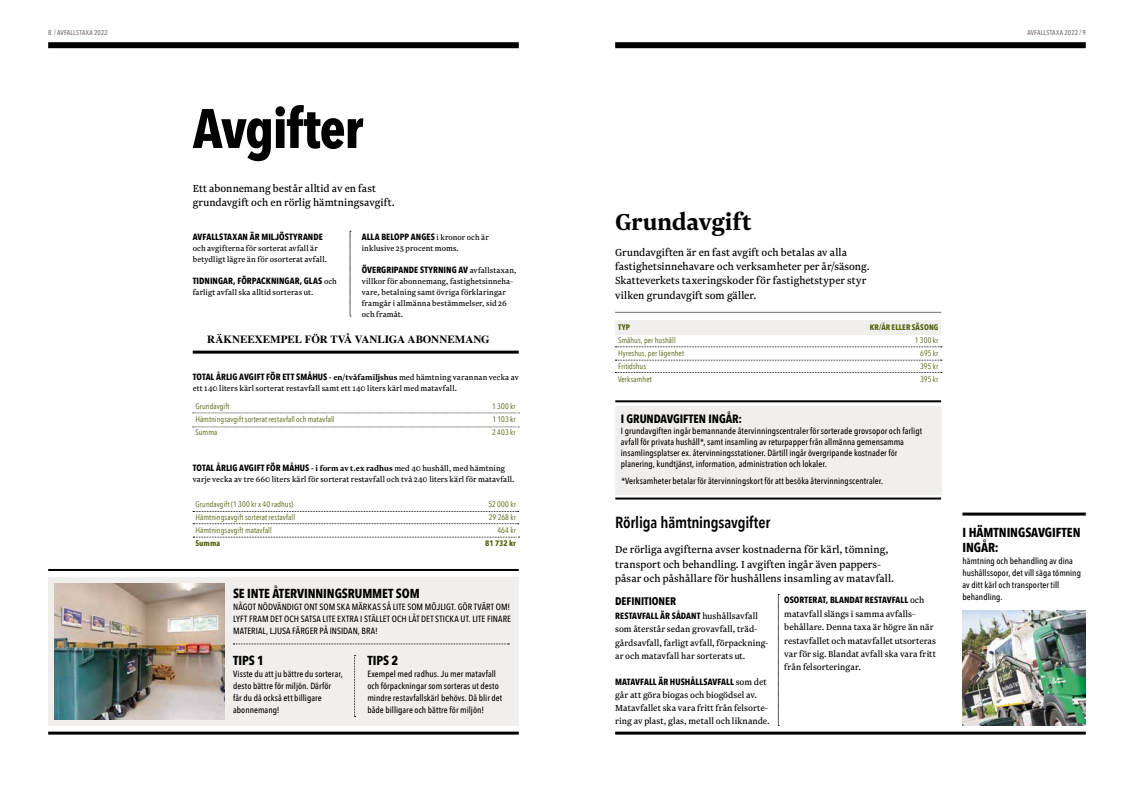
<style>
.page{position:relative;width:1134px;height:794px;background:#fff}
.page>*{position:absolute;margin:0;border:0;box-sizing:border-box;transform-origin:0 0}
.t1{font:700 55px "Avenir Next Condensed";letter-spacing:-.025em;color:#000}
.t2{font:700 27px "Newzald";letter-spacing:-.01em;color:#000}
.t3{font:600 16px "Avenir Next Condensed";letter-spacing:-.01em;color:#000}
.t4{font:700 13px/15px "Avenir Next Condensed";letter-spacing:-.005em;color:#000}
.t5{font:12px/14.4px "Newzald";letter-spacing:.005em;color:#000}
.t6{font:700 12px "Avenir Next Condensed";letter-spacing:-.005em;color:#000}
.t7{font:700 11px "Free Serif";letter-spacing:-.005em;color:#000}
.t8{font:700 11px "Avenir Next Condensed";color:#000}
.t9{font:10.1px/13.1px "Newzald";letter-spacing:.01em;color:#000}
.t10{font:500 9px/12px "Avenir Next Condensed";letter-spacing:.005em;color:#000}
.t11{font:9px/11px "Newzald";letter-spacing:.01em;color:#000}
.t12{font:700 9px "Avenir Next Condensed";letter-spacing:.005em;color:#000}
.t13{font:8px "Avenir Next Condensed";letter-spacing:.01em;color:#4f610a}
.t14{font:700 8px "Avenir Next Condensed";letter-spacing:.01em;color:#4f610a}
.t15{font:500 7px "Avenir Next Condensed";letter-spacing:.02em;color:#746a6d}
.s1{font-family:"Newzald";font-weight:400}
.s2{font-family:"Newzald"}
.s3{font-style:italic}
.s4{font-family:"Newzald";font-weight:400;font-size:10.1px}
</style>
<div class="page">
<div style="left:48px;top:42px;width:471px;height:6px;background:#000"></div>
<div style="left:615px;top:42px;width:471px;height:6px;background:#000"></div>
<hr style="left:48px;top:731px;width:471px;height:3px;background:#000">
<hr style="left:615px;top:731px;width:471px;height:3px;background:#000">
<svg style="left:193px;top:413px;width:326px;height:1px"></svg>
<svg style="left:193px;top:426px;width:326px;height:1px"></svg>
<svg style="left:193px;top:537px;width:326px;height:1px"></svg>
<svg style="left:193px;top:523px;width:326px;height:1px"></svg>
<svg style="left:193px;top:511px;width:326px;height:1px"></svg>
<div style="left:615px;top:320px;width:326px;height:14px;background:#f1efec"></div>
<hr style="left:615px;top:312px;width:326px;height:1px;background:#746a6d">
<svg style="left:778px;top:594px;width:1px;height:132px"></svg>
<svg style="left:350px;top:231px;width:1px;height:86px"></svg>
<svg style="left:615px;top:346px;width:327px;height:1px"></svg>
<svg style="left:615px;top:372px;width:327px;height:1px"></svg>
<svg style="left:615px;top:360px;width:327px;height:1px"></svg>
<hr style="left:193px;top:351px;width:326px;height:3px;background:#000">
<hr style="left:615px;top:400px;width:326px;height:2px;background:#000">
<hr style="left:48px;top:569px;width:471px;height:2px;background:#000">
<div style="left:48px;top:577px;width:471px;height:148px;background:#f1efec"></div>
<div style="left:615px;top:406px;width:326px;height:88px;background:#f1efec"></div>
<img style="left:55px;top:583px;width:170px;height:136px">
<svg style="left:233px;top:643px;width:276px;height:1px"></svg>
<svg style="left:354px;top:655px;width:2px;height:62px"></svg>
<hr style="left:962px;top:512px;width:124px;height:3px;background:#000">
<img style="left:962px;top:610px;width:124px;height:115px">
<hr style="left:615px;top:497px;width:326px;height:2px;background:#000">
<p class="t15" style="left:48px;top:29px;width:61px">8 / AVFALLSTAXA 2022</p>
<p class="t15" style="left:1027px;top:29px;width:60px">AVFALLSTAXA 2022 / 9</p>
<h1 class="t1" style="left:193px;top:95px;width:172px">Avgifter</h1>
<h3 class="t5" style="left:193px;top:181px;width:203px">Ett abonnemang består alltid av en fast grundavgift och en rörlig hämtningsavgift.</h3>
<p class="t12" style="left:193px;top:231px;width:132px">AVFALLSTAXAN ÄR MILJÖSTYRANDE</p>
<p class="t11" style="left:193px;top:243px;width:136px">och avgifterna för sorterat avfall är betydligt lägre än för osorterat avfall.</p>
<p class="t12" style="left:193px;top:275px;width:146px">TIDNINGAR, FÖRPACKNINGAR, GLAS <span class="s1">och</span></p>
<p class="t11" style="left:193px;top:287px;width:122px">farligt avfall ska alltid sorteras ut.</p>
<p class="t12" style="left:362px;top:231px;width:129px">ALLA BELOPP ANGES <span class="s1">i kronor och är</span></p>
<p class="t11" style="left:362px;top:243px;width:99px">inklusive 25 procent moms.</p>
<p class="t12" style="left:362px;top:264px;width:156px">ÖVERGRIPANDE STYRNING AV <span class="s1">avfallstaxan,</span></p>
<p class="t11" style="left:362px;top:276px;width:153px">villkor för abonnemang, fastighetsinneha&shy;vare, betalning samt övriga förklaringar framgår i allmänna bestämmelser, sid 26 och framåt.</p>
<p class="t7" style="left:207px;top:333px;width:284px">RÄKNEEXEMPEL FÖR TVÅ VANLIGA ABONNEMANG</p>
<p class="t12" style="left:193px;top:371px;width:327px">TOTAL ÅRLIG AVGIFT FÖR ETT SMÅHUS <span class="s2">- en/tvåfamiljshus</span> <span class="s1">med hämtning varannan vecka av</span></p>
<p class="t11" style="left:193px;top:382px;width:266px">ett 140 liters kärl sorterat restavfall samt ett 140 liters kärl med matavfall.</p>
<p class="t13" style="left:195px;top:400px;width:36px">Grundavgift</p>
<p class="t13" style="left:492px;top:400px;width:25px">1 300 kr</p>
<p class="t13" style="left:195px;top:413px;width:141px">Hämtningsavgift sorterat restavfall och matavfall</p>
<p class="t13" style="left:492px;top:413px;width:25px">1 103 kr</p>
<p class="t13" style="left:195px;top:426px;width:23px">Summa</p>
<p class="t13" style="left:492px;top:426px;width:25px">2 403 kr</p>
<p class="t12" style="left:193px;top:462px;width:314px">TOTAL ÅRLIG AVGIFT FÖR MÅHUS <span class="s2">- i form av t.ex radhus</span> <span class="s1">med 40 hushåll, med hämtning</span></p>
<p class="t11" style="left:193px;top:473px;width:323px">varje vecka av tre 660 liters kärl för sorterat restavfall och två 240 liters kärl för matavfall.</p>
<h2 class="t2" style="left:615px;top:205px;width:138px">Grundavgift</h2>
<h3 class="t5" style="left:615px;top:244px;width:256px">Grundavgiften är en fast avgift och betalas av alla fastighetsinnehavare och verksamheter per år/säsong.<br>Skatteverkets taxeringskoder för fastighetstyper styr vilken grundavgift som gäller.</h3>
<p class="t14" style="left:618px;top:322px;width:13px">TYP</p>
<p class="t14" style="left:870px;top:322px;width:70px">KR/ÅR ELLER SÄSONG</p>
<p class="t13" style="left:618px;top:333px;width:59px">Småhus, per hushåll</p>
<p class="t13" style="left:915px;top:333px;width:25px">1 300 kr</p>
<p class="t13" style="left:618px;top:346px;width:68px">Hyreshus, per lägenhet</p>
<p class="t13" style="left:920px;top:346px;width:20px">695 kr</p>
<p class="t13" style="left:618px;top:359px;width:30px">Fritidshus</p>
<p class="t13" style="left:920px;top:359px;width:20px">395 kr</p>
<p class="t13" style="left:618px;top:372px;width:35px">Verksamhet</p>
<p class="t13" style="left:920px;top:372px;width:20px">395 kr</p>
<h3 class="t6" style="left:621px;top:411px;width:123px">I GRUNDAVGIFTEN INGÅR:</h3>
<p class="t10" style="left:621px;top:425px;width:303px;line-height:11px">I grundavgiften ingår bemannande återvinningscentraler för sorterade grovsopor och farligt avfall för privata hushåll*, samt insamling av returpapper från allmänna gemensamma insamlingsplatser ex. återvinningsstationer. Därtill ingår övergripande kostnader för planering, kundtjänst, information, administration och lokaler.</p>
<p class="t10" style="left:621px;top:474px;width:264px"><span class="s3">*</span>Verksamheter betalar för återvinningskort för att besöka återvinningscentraler.</p>
<p class="t13" style="left:196px;top:498px;width:99px">Grundavgift (1 300 kr x 40 radhus)</p>
<p class="t13" style="left:488px;top:498px;width:29px">52 000 kr</p>
<p class="t13" style="left:196px;top:511px;width:101px">Hämtningsavgift sorterat restavfall</p>
<p class="t13" style="left:489px;top:511px;width:29px">29 268 kr</p>
<p class="t13" style="left:196px;top:524px;width:78px">Hämtningsavgift matavfall</p>
<p class="t13" style="left:497px;top:524px;width:20px">464 kr</p>
<p class="t14" style="left:196px;top:538px;width:26px">Summa</p>
<p class="t14" style="left:485px;top:538px;width:32px">81 732 kr</p>
<h3 class="t3" style="left:615px;top:508px;width:157px">Rörliga hämtningsavgifter</h3>
<h3 class="t4" style="left:962px;top:524px;width:120px">I HÄMTNINGSAVGIFTEN<br>INGÅR:</h3>
<p class="t10" style="left:962px;top:554px;width:120px">hämtning och behandling av dina hushållssopor, det vill säga tömning av ditt kärl och transporter till</p>
<h3 class="t5" style="left:615px;top:542px;width:281px">De rörliga avgifterna avser kostnaderna för kärl, tömning, transport och behandling. I avgiften ingår även pappers&shy;påsar och påshållare för hushållens insamling av matavfall.</h3>
<h3 class="t4" style="left:233px;top:585px;width:188px">SE INTE ÅTERVINNINGSRUMMET SOM</h3>
<p class="t10" style="left:962px;top:590px;width:42px">behandling.</p>
<p class="t10" style="left:233px;top:600px;width:279px;text-align:justify">NÅGOT NÖDVÄNDIGT ONT SOM SKA MÄRKAS SÅ LITE SOM MÖJLIGT. GÖR TVÄRT OM!<br>LYFT FRAM DET OCH SATSA LITE EXTRA I STÄLLET OCH LÅT DET STICKA UT. LITE FINARE MATERIAL, LJUSA FÄRGER PÅ INSIDAN, BRA!</p>
<h3 class="t4" style="left:233px;top:653px;width:33px">TIPS 1</h3>
<p class="t10" style="left:233px;top:668px;width:111px">Visste du att ju bättre du sorterar, desto bättre för miljön. Därför<br>får du då också ett billigare abonnemang!</p>
<p class="t12" style="left:784px;top:594px;width:142px">OSORTERAT, BLANDAT RESTAVFALL <span class="s4">och</span></p>
<p class="t9" style="left:784px;top:607px;width:153px;line-height:13.4px">matavfall slängs i samma avfalls&shy;behållare. Denna taxa är högre än när restavfallet och matavfallet utsorteras var för sig. Blandat avfall ska vara fritt från felsorteringar.</p>
<p class="t8" style="left:615px;top:594px;width:62px">DEFINITIONER</p>
<p class="t12" style="left:615px;top:610px;width:144px">RESTAVFALL ÄR SÅDANT <span class="s4">hushållsavfall</span></p>
<p class="t9" style="left:615px;top:622px;width:155px">som återstår sedan grovavfall, träd&shy;gårdsavfall, farligt avfall, förpackning&shy;ar och matavfall har sorterats ut.</p>
<p class="t12" style="left:615px;top:676px;width:153px">MATAVFALL ÄR HUSHÅLLSAVFALL <span class="s4">som det</span></p>
<p class="t9" style="left:615px;top:688px;width:156px">går att göra biogas och biogödsel av.<br>Matavfallet ska vara fritt från felsorte&shy;ring av plast, glas, metall och liknande.</p>
<h3 class="t4" style="left:367px;top:653px;width:33px">TIPS 2</h3>
<p class="t10" style="left:367px;top:668px;width:136px">Exempel med radhus. Ju mer matavfall och förpackningar som sorteras ut desto mindre restavfallskärl behövs. Då blir det både billigare och bättre för miljön!</p>
</div>
